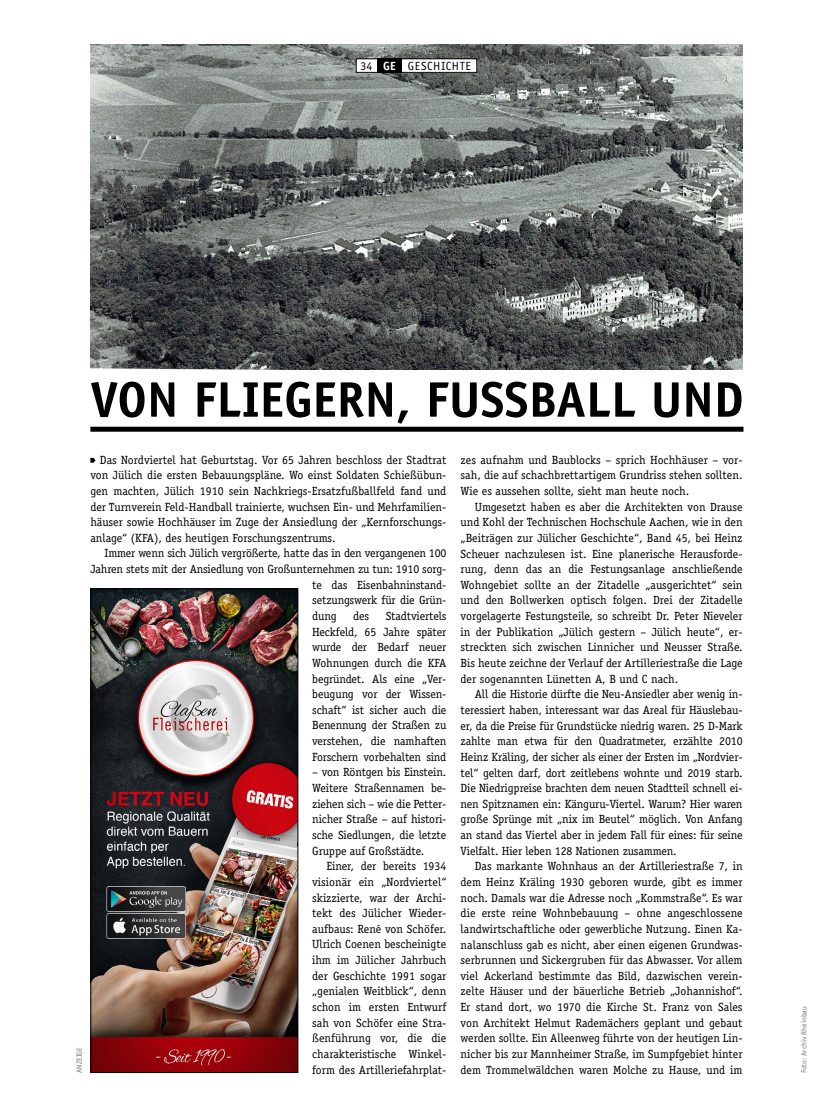
<style>
.page{position:relative;width:833px;height:1117px;background:#fff}
.page>*{position:absolute;margin:0;border:0;box-sizing:border-box;transform-origin:0 0}
.t1{font:700 50px "Officina Sans";color:#000}
.t2{font:11.88px/15.6px "Officina Serif";letter-spacing:-.01em;color:#000;text-align:justify}
.t3{font:11.88px "Officina Sans";letter-spacing:.05em;color:#000}
.t4{font:7.5px "Officina Sans";color:#7c7b7b}
.s1{font-weight:700;color:#fff}
</style>
<div class="page">
<img style="left:90px;top:44px;width:652px;height:326px">
<div style="left:356px;top:59px;width:121px;height:13px;background:#fff"></div>
<div style="left:356px;top:58px;width:121px;height:15px;border:1px solid #000"></div>
<div style="left:377px;top:58px;width:25px;height:15px;background:#000"></div>
<div style="left:90px;top:426px;width:653px;height:5px;background:#000"></div>
<svg style="left:90px;top:458px;width:5px;height:4px"></svg>
<img style="left:93px;top:590px;width:203px;height:480px">
<div style="left:91px;top:588px;width:207px;height:484px;border:1px solid #000"></div>
<p class="t3" style="left:360px;top:59px;width:112px">34 <span class="s1">GE</span> GESCHICHTE</p>
<p class="t4" style="left:75px;top:1072px;width:27px;rotate:-90deg">ANZEIGE</p>
<h1 class="t1" style="left:90px;top:368px;width:654px">VON FLIEGERN, FUSSBALL UND</h1>
<p class="t2" style="left:90px;top:451px;width:357px;text-indent:9px">Das Nordviertel hat Geburtstag. Vor 65 Jahren beschloss der Stadtrat von Jülich die ersten Bebauungspläne. Wo einst Soldaten Schießübun&shy;gen machten, Jülich 1910 sein Nachkriegs-Ersatzfußballfeld fand und der Turnverein Feld-Handball trainierte, wuchsen Ein- und Mehrfamilien&shy;häuser sowie Hochhäuser im Zuge der Ansiedlung der „Kernforschungs&shy;anlage“ (KFA), des heutigen Forschungszentrums.</p>
<p class="t2" style="left:105px;top:545px;width:343px">Immer wenn sich Jülich vergrößerte, hatte das in den vergangenen 100</p>
<p class="t2" style="left:90px;top:561px;width:357px">Jahren stets mit der Ansiedlung von Großunternehmen zu tun: 1910 sorg-</p>
<p class="t2" style="left:312px;top:576px;width:136px">te das Eisenbahninstand-</p>
<p class="t2" style="left:312px;top:592px;width:136px">setzungswerk für die Grün-</p>
<p class="t2" style="left:312px;top:608px;width:26px">dung</p>
<p class="t2" style="left:353px;top:608px;width:17px">des</p>
<p class="t2" style="left:460px;top:452px;width:283px">zes aufnahm und Baublocks – sprich Hochhäuser – vor&shy;sah, die auf schachbrettartigem Grundriss stehen sollten.<br>Wie es aussehen sollte, sieht man heute noch.</p>
<p class="t2" style="left:460px;top:498px;width:283px;text-indent:14px">Umgesetzt haben es aber die Architekten von Drause und Kohl der Technischen Hochschule Aachen, wie in den „Beiträgen zur Jülicher Geschichte“, Band 45, bei Heinz Scheuer nachzulesen ist. Eine planerische Herausforde&shy;rung, denn das an die Festungsanlage anschließende Wohngebiet sollte an der Zitadelle „ausgerichtet“ sein und den Bollwerken optisch folgen. Drei der Zitadelle vorgelagerte Festungsteile, so schreibt Dr. Peter Nieveler in der Publikation „Jülich gestern – Jülich heute“, er&shy;streckten sich zwischen Linnicher und Neusser Straße.<br>Bis heute zeichne der Verlauf der Artilleriestraße die Lage der sogenannten Lünetten A, B und C nach.</p>
<p class="t2" style="left:460px;top:686px;width:283px;text-indent:14px">All die Historie dürfte die Neu-Ansiedler aber wenig in&shy;teressiert haben, interessant war das Areal für Häuslebau&shy;er, da die Preise für Grundstücke niedrig waren. 25 D-Mark zahlte man etwa für den Quadratmeter, erzählte 2010<br>Heinz Kräling, der sicher als einer der Ersten im „Nordvier&shy;tel“ gelten darf, dort zeitlebens wohnte und 2019 starb.<br>Die Niedrigpreise brachten dem neuen Stadtteil schnell ei&shy;nen Spitznamen ein: Känguru-Viertel. Warum? Hier waren große Sprünge mit „nix im Beutel“ möglich. Von Anfang an stand das Viertel aber in jedem Fall für eines: für seine Vielfalt. Hier leben 128 Nationen zusammen.</p>
<p class="t2" style="left:460px;top:858px;width:283px;text-indent:14px">Das markante Wohnhaus an der Artilleriestraße 7, in dem Heinz Kräling 1930 geboren wurde, gibt es immer noch. Damals war die Adresse noch „Kommstraße“. Es war die erste reine Wohnbebauung – ohne angeschlossene landwirtschaftliche oder gewerbliche Nutzung. Einen Ka&shy;nalanschluss gab es nicht, aber einen eigenen Grundwas&shy;serbrunnen und Sickergruben für das Abwasser. Vor allem viel Ackerland bestimmte das Bild, dazwischen verein&shy;zelte Häuser und der bäuerliche Betrieb „Johannishof“.<br>Er stand dort, wo 1970 die Kirche St. Franz von Sales von Architekt Helmut Rademächers geplant und gebaut werden sollte. Ein Alleenweg führte von der heutigen Lin&shy;nicher bis zur Mannheimer Straße, im Sumpfgebiet hinter</p>
<p class="t2" style="left:312px;top:608px;width:136px;text-indent:73px">Stadtviertels Heckfeld, 65 Jahre später wurde der Bedarf neuer Wohnungen durch die KFA begründet. Als eine „Ver&shy;beugung vor der Wissen&shy;schaft“ ist sicher auch die Benennung der Straßen zu verstehen, die namhaften Forschern vorbehalten sind</p>
<p class="t2" style="left:312px;top:764px;width:136px">– von Röntgen bis Einstein.<br>Weitere Straßennamen be&shy;ziehen sich – wie die Petter&shy;nicher Straße – auf histori&shy;sche Siedlungen, die letzte Gruppe auf Großstädte.</p>
<p class="t2" style="left:312px;top:858px;width:136px;text-indent:14px">Einer, der bereits 1934 visionär ein „Nordviertel“ skizzierte, war der Archi&shy;tekt des Jülicher Wieder&shy;aufbaus: René von Schöfer.<br>Ulrich Coenen bescheinigte ihm im Jülicher Jahrbuch der Geschichte 1991 sogar „genialen Weitblick“, denn schon im ersten Entwurf sah von Schöfer eine Stra&shy;ßenführung vor, die die charakteristische Winkel&shy;form des Artilleriefahrplat-</p>
<p class="t2" style="left:460px;top:1061px;width:283px">dem Trommelwäldchen waren Molche zu Hause, und im</p>
<p class="t4" style="left:799px;top:1073px;width:68px;rotate:-90deg">Foto: Archiv Rheinbau</p>
</div>
